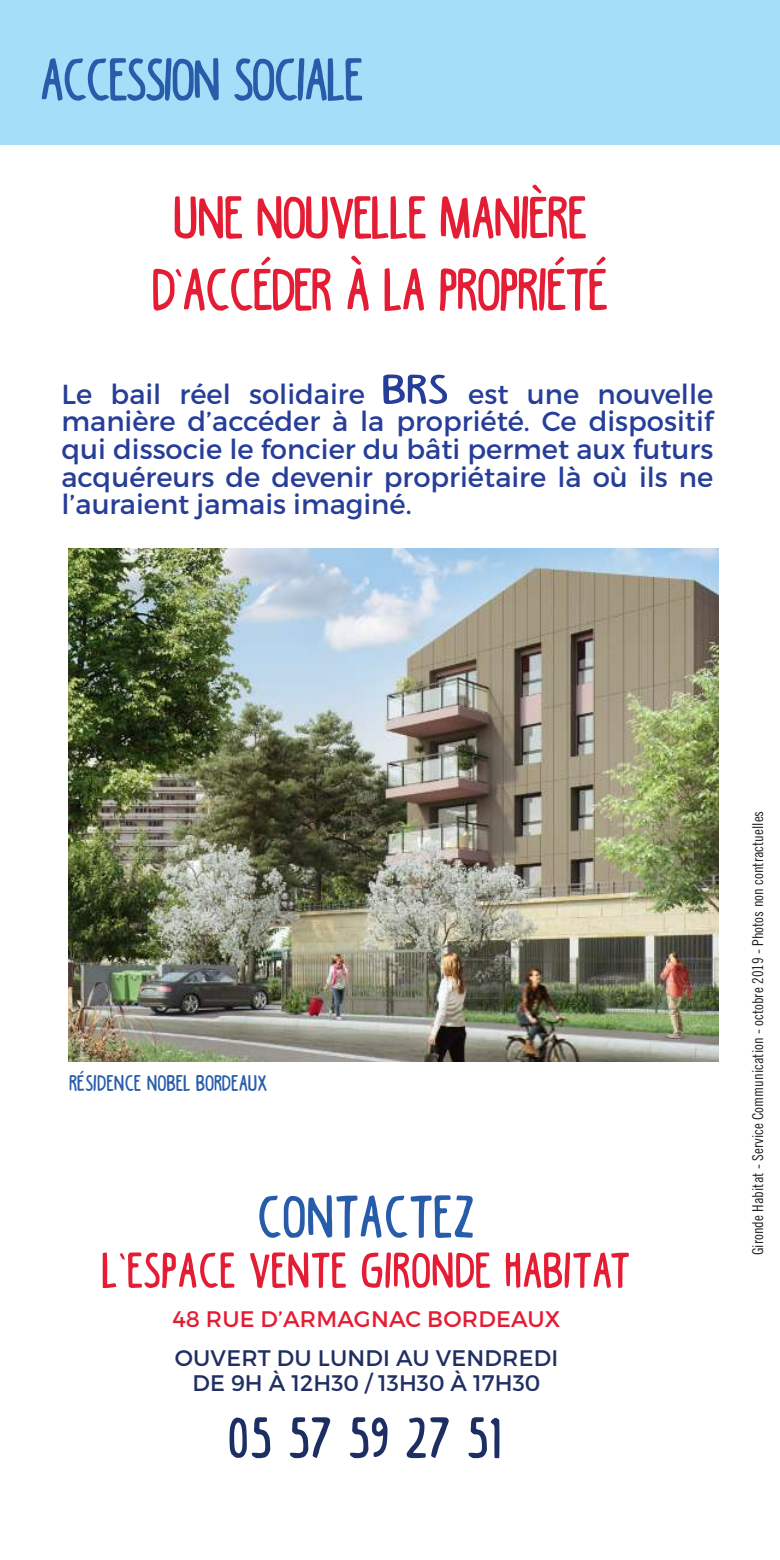
<style>
.page{position:relative;width:780px;height:1560px;background:#fff}
.page>*{position:absolute;margin:0;border:0;box-sizing:border-box;transform-origin:0 0}
.t1{font:700 60px/72px "Black Coffee";letter-spacing:-.01em;color:#e41d35;text-align:center}
.t2{font:700 60px "Black Coffee";letter-spacing:-.02em;color:#275caa}
.t3{font:700 60px "Black Coffee";letter-spacing:.02em;color:#275caa}
.t4{font:700 57.5px "Black Coffee";letter-spacing:.02em;color:#1d2f62}
.t5{font:700 50px "Black Coffee";letter-spacing:.02em;color:#e41d35}
.t6{font:27.5px/27.5px "Montserrat";color:#263e98;text-align:justify}
.t7{font:22.5px/25px "Montserrat";letter-spacing:.01em;color:#202f62;text-align:center}
.t8{font:22.5px "Montserrat";letter-spacing:.01em;color:#e41d35}
.t9{font:700 22.5px "Black Coffee";color:#295daa}
.t10{font:15px "Trade Gothic LT Std Cn 18";color:#231f20}
.s1{font-family:"Black Coffee";font-weight:700;font-size:41.5px}
</style>
<div class="page">
<div style="left:0;top:0;width:780px;height:145px;background:#a4def8"></div>
<img style="left:68px;top:549px;width:650px;height:512px">
<h1 class="t2" style="left:41px;top:44px;width:324px">ACCESSION SOCIALE</h1>
<h1 class="t1" style="left:153px;top:181px;width:457px">UNE NOUVELLE MANIÈRE<br>D’ACCÉDER À LA PROPRIÉTÉ</h1>
<p class="t6" style="left:61px;top:380px;width:653px">Le bail réel solidaire <span class="s1">BRS</span> est une nouvelle manière d’accéder à la propriété. Ce dispositif qui dissocie le foncier du bâti permet aux futurs acquéreurs de devenir propriétaire là où ils ne l’auraient jamais imaginé.</p>
<p class="t9" style="left:70px;top:1069px;width:199px">RÉSIDENCE NOBEL BORDEAUX</p>
<h1 class="t3" style="left:258px;top:1180px;width:218px">CONTACTEZ</h1>
<h3 class="t5" style="left:103px;top:1240px;width:529px">L’ESPACE VENTE GIRONDE HABITAT</h3>
<p class="t8" style="left:172px;top:1305px;width:389px">48 RUE D’ARMAGNAC BORDEAUX</p>
<p class="t7" style="left:175px;top:1345px;width:385px">OUVERT DU LUNDI AU VENDREDI<br>DE 9H À 12H30 / 13H30 À 17H30</p>
<h2 class="t4" style="left:229px;top:1403px;width:276px">05 57 59 27 51</h2>
<p class="t10" style="left:748px;top:1254px;width:446px;rotate:-90deg">Gironde Habitat - Service Communication - octobre 2019 - Photos non contractuelles</p>
</div>
